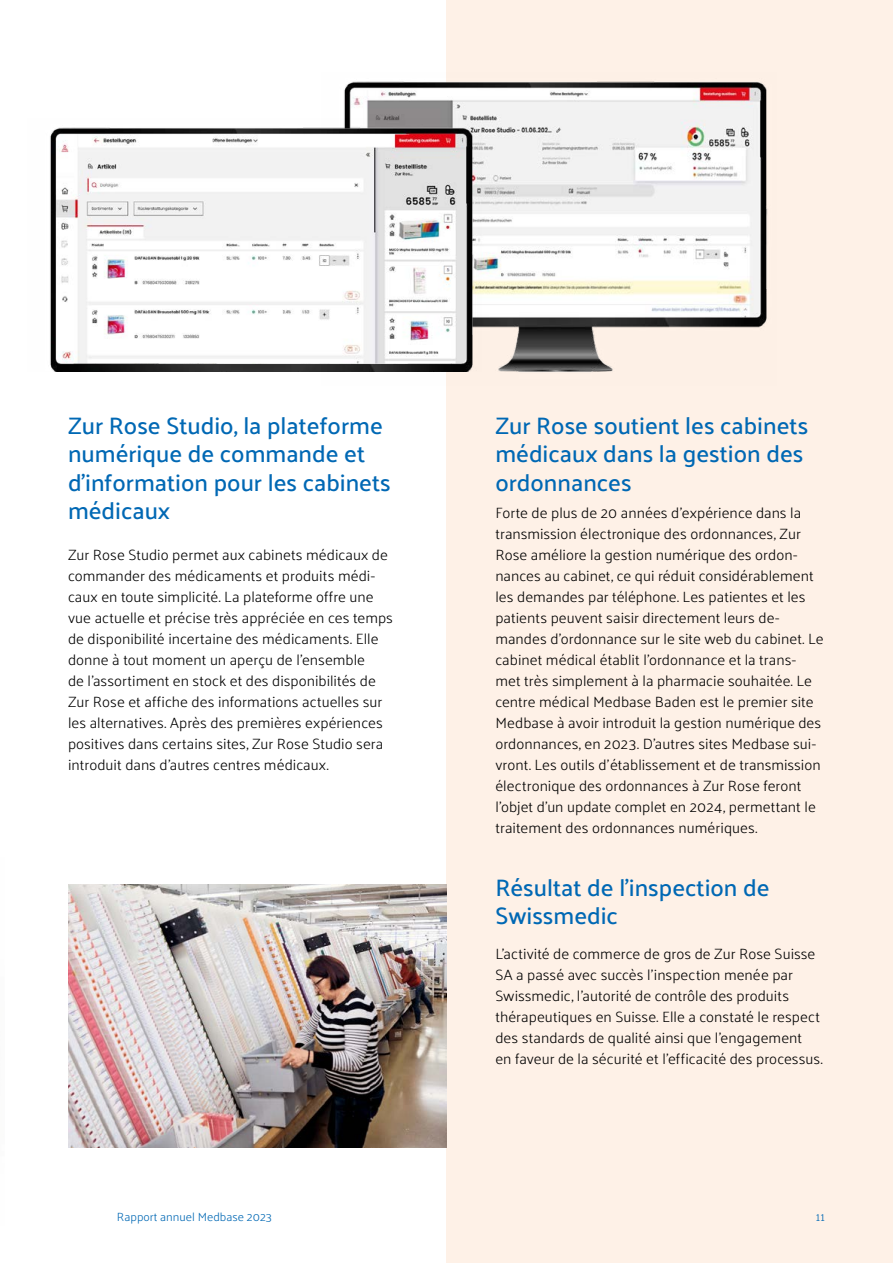
<style>
.page{position:relative;width:893px;height:1263px;background:#fff}
.page>*{position:absolute;margin:0;border:0;box-sizing:border-box;transform-origin:0 0}
.t1{font:500 24px/28.5px "Palanquin";color:#0068b4}
.t2{font:300 15px/21px "Palanquin";letter-spacing:.005em;color:#000}
.t3{font:300 12px "Palanquin";color:#0068b4}
</style>
<div class="page">
<div style="left:446px;top:0;width:447px;height:1263px;background:#fef1e7"></div>
<img style="left:68px;top:884px;width:378px;height:264px">
<img style="left:344px;top:81px;width:424px;height:291px">
<img style="left:50px;top:119px;width:432px;height:253px">
<img style="left:56px;top:134px;width:157px;height:230px">
<img style="left:213px;top:134px;width:253px;height:230px">
<h1 class="t1" style="left:68px;top:411px;width:324px">Zur Rose Studio, la plateforme numérique de commande et d’information pour les cabinets médicaux</h1>
<p class="t2" style="left:68px;top:544px;width:326px">Zur Rose Studio permet aux cabinets médicaux de commander des médicaments et produits médi&shy;caux en toute simplicité. La plateforme offre une vue actuelle et précise très appréciée en ces temps de disponibilité incertaine des médicaments. Elle donne à tout moment un aperçu de l’ensemble<br>de l’assortiment en stock et des disponibilités de Zur Rose et affiche des informations actuelles sur les alternatives. Après des premières expériences positives dans certains sites, Zur Rose Studio sera introduit dans d’autres centres médicaux.</p>
<h1 class="t1" style="left:495px;top:411px;width:314px">Zur Rose soutient les cabinets médicaux dans la gestion des ordonnances</h1>
<p class="t2" style="left:495px;top:502px;width:330px">Forte de plus de 20 années d’expérience dans la transmission électronique des ordonnances, Zur Rose améliore la gestion numérique des ordon&shy;nances au cabinet, ce qui réduit considérablement les demandes par téléphone. Les patientes et les patients peuvent saisir directement leurs de&shy;mandes d’ordonnance sur le site web du cabinet. Le cabinet médical établit l’ordonnance et la trans&shy;met très simplement à la pharmacie souhaitée. Le centre médical Medbase Baden est le premier site Medbase à avoir introduit la gestion numérique des ordonnances, en 2023. D’autres sites Medbase sui&shy;vront. Les outils d’établissement et de transmission électronique des ordonnances à Zur Rose feront l’objet d’un update complet en 2024, permettant le traitement des ordonnances numériques.</p>
<h1 class="t1" style="left:495px;top:873px;width:276px">Résultat de l’inspection de<br>Swissmedic</h1>
<p class="t2" style="left:495px;top:943px;width:329px">L’activité de commerce de gros de Zur Rose Suisse SA a passé avec succès l’inspection menée par Swissmedic, l’autorité de contrôle des produits thérapeutiques en Suisse. Elle a constaté le respect des standards de qualité ainsi que l’engagement<br>en faveur de la sécurité et l’efficacité des processus.</p>
<p class="t3" style="left:117px;top:1210px;width:157px">Rapport annuel Medbase 2023</p>
<p class="t3" style="left:816px;top:1210px;width:11px">11</p>
</div>
